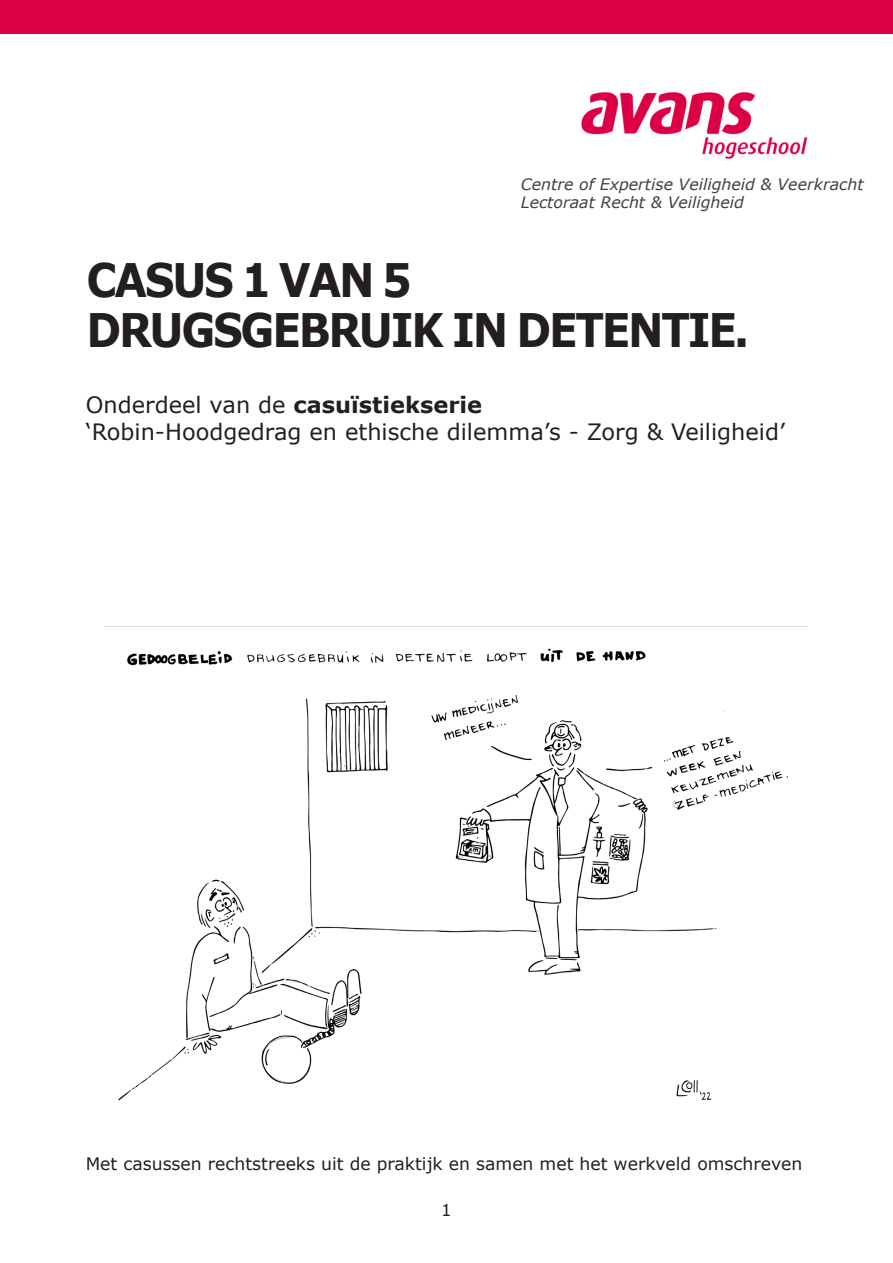
<style>
.page{position:relative;width:893px;height:1263px;background:#fff}
.page>*{position:absolute;margin:0;border:0;box-sizing:border-box;transform-origin:0 0}
.Avans_Titel{font:700 46.2px "Verdana";letter-spacing:-.055em;color:#231f20;scale:.91 1}
.Avans_ondertitel{font:22.5px/27px "Verdana";color:#231f20}
.Avans_ondertitel-2{font:17.25px "Verdana";color:#231f20}
.t1{font:16.5px "Verdana";color:#231f20}
.Basic_body{font:italic 15.75px/18.9px "Verdana";color:#463f3d}
.s1{font-weight:700}
</style>
<div class="page">
<div style="left:0;top:0;width:893px;height:33px;background:#dc0046"></div>
<img style="left:581px;top:92px;width:227px;height:67px">
<img style="left:104px;top:626px;width:704px;height:475px">
<p class="Basic_body" style="left:521px;top:174px;width:344px">Centre of Expertise Veiligheid &amp; Veerkracht<br>Lectoraat Recht &amp; Veiligheid</p>
<p class="Avans_Titel" style="left:86px;top:247px;width:359px">CASUS 1 VAN 5</p>
<p class="Avans_Titel" style="left:86px;top:297px;width:730px">DRUGSGEBRUIK IN DETENTIE.</p>
<p class="Avans_ondertitel" style="left:86px;top:391px;width:701px">Onderdeel van de <span class="s1">casuïstiekserie<br></span>‘Robin-Hoodgedrag en ethische dilemma’s - Zorg &amp; Veiligheid’</p>
<p class="Avans_ondertitel-2" style="left:86px;top:1152px;width:718px">Met casussen rechtstreeks uit de praktijk en samen met het werkveld omschreven</p>
<p class="t1" style="left:441px;top:1199px;width:12px">1</p>
</div>
